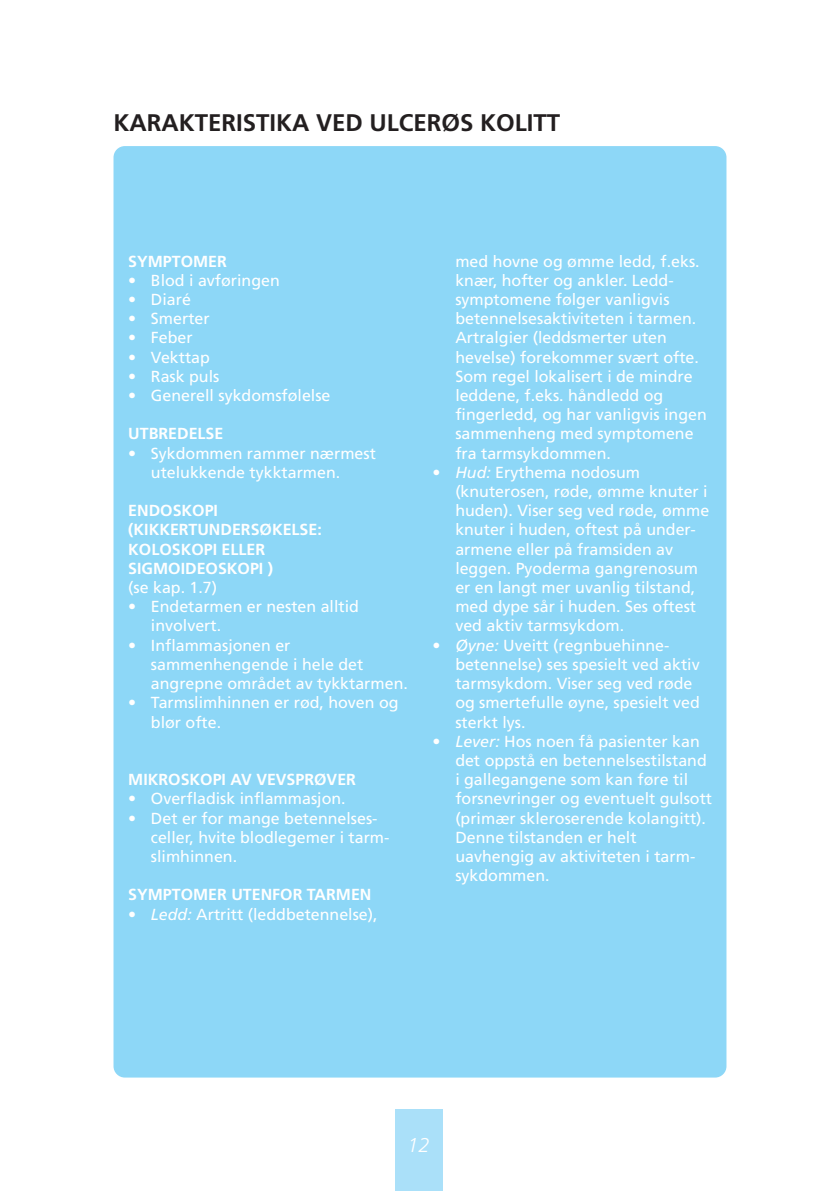
<style>
.page{position:relative;width:840px;height:1191px;background:#fff}
.page>*{position:absolute;margin:0;border:0;box-sizing:border-box;transform-origin:0 0}
.t1{font:700 24px "Frutiger";color:#231f20}
.t2{font:italic 300 20px "Frutiger";color:#fff}
.t3{font:16px/19.2px "Frutiger";color:#fff}
.t4{font:700 16px/19.2px "Frutiger";color:#fff}
.s1{font-style:italic}
</style>
<div class="page">
<div style="left:113px;top:146px;width:613px;height:931px;background:#8dd7f7;border-radius:11px"></div>
<div style="left:395px;top:1109px;width:47px;height:82px;background:#aae0f9"></div>
<h1 class="t1" style="left:113px;top:113px;width:448px">KARAKTERISTIKA VED ULCERØS KOLITT</h1>
<p class="t4" style="left:128px;top:253px;width:100px">SYMPTOMER</p>
<p class="t3" style="left:128px;top:272px;width:153px">• Blod i avføringen</p>
<p class="t3" style="left:128px;top:291px;width:64px">• Diaré</p>
<p class="t3" style="left:128px;top:310px;width:83px">• Smerter</p>
<p class="t3" style="left:128px;top:329px;width:66px">• Feber</p>
<p class="t3" style="left:128px;top:349px;width:83px">• Vekttap</p>
<p class="t3" style="left:128px;top:368px;width:93px">• Rask puls</p>
<p class="t3" style="left:128px;top:387px;width:204px">• Generell sykdomsfølelse</p>
<p class="t4" style="left:128px;top:425px;width:97px">UTBREDELSE</p>
<p class="t3" style="left:151px;top:445px;width:226px;text-indent:-23px">• Sykdommen rammer nærmest utelukkende tykktarmen.</p>
<p class="t4" style="left:128px;top:502px;width:195px">ENDOSKOPI (KIKKERTUNDERSØKELSE:<br>KOLOSKOPI ELLER<br>SIGMOIDEOSKOPI )</p>
<p class="t3" style="left:128px;top:579px;width:90px">(se kap. 1.7)</p>
<p class="t3" style="left:151px;top:598px;width:209px;text-indent:-23px">• Endetarmen er nesten alltid involvert.</p>
<p class="t3" style="left:151px;top:637px;width:258px;text-indent:-23px">• Inflammasjonen er sammenhengende i hele det angrepne området av tykktarmen.</p>
<p class="t3" style="left:151px;top:694px;width:249px;text-indent:-23px">• Tarmslimhinnen er rød, hoven og blør ofte.</p>
<p class="t4" style="left:128px;top:771px;width:229px">MIKROSKOPI AV VEVSPRØVER</p>
<p class="t3" style="left:128px;top:790px;width:219px">• Overfladisk inflammasjon.</p>
<p class="t3" style="left:151px;top:809px;width:240px;text-indent:-23px">• Det er for mange betennelses&shy;celler, hvite blodlegemer i tarm&shy;slimhinnen.</p>
<p class="t4" style="left:128px;top:886px;width:244px">SYMPTOMER UTENFOR TARMEN</p>
<p class="t3" style="left:128px;top:905px;width:251px">• <span class="s1">Ledd:</span> Artritt (leddbetennelse),</p>
<p class="t3" style="left:455px;top:253px;width:253px">med hovne og ømme ledd, f.eks. knær, hofter og ankler. Ledd&shy;symptomene følger vanligvis betennelsesaktiviteten i tarmen.<br>Artralgier (leddsmerter uten hevelse) forekommer svært ofte.<br>Som regel lokalisert i de mindre leddene, f.eks. håndledd og fingerledd, og har vanligvis ingen sammenheng med symptomene fra tarmsykdommen.</p>
<p class="t3" style="left:455px;top:464px;width:255px;text-indent:-23px">• <span class="s1">Hud:</span> Erythema nodosum (knuterosen, røde, ømme knuter i huden). Viser seg ved røde, ømme knuter i huden, oftest på under&shy;armene eller på framsiden av leggen. Pyoderma gangrenosum er en langt mer uvanlig tilstand, med dype sår i huden. Ses oftest ved aktiv tarmsykdom.</p>
<p class="t3" style="left:455px;top:637px;width:246px;text-indent:-23px">• <span class="s1">Øyne:</span> Uveitt (regnbuehinne&shy;betennelse) ses spesielt ved aktiv tarmsykdom. Viser seg ved røde og smertefulle øyne, spesielt ved sterkt lys.</p>
<p class="t3" style="left:455px;top:733px;width:258px;text-indent:-23px">• <span class="s1">Lever:</span> Hos noen få pasienter kan det oppstå en betennelsestilstand i gallegangene som kan føre til forsnevringer og eventuelt gulsott (primær skleroserende kolangitt).<br>Denne tilstanden er helt uavhengig av aktiviteten i tarm&shy;sykdommen.</p>
<p class="t2" style="left:407px;top:1137px;width:24px">12</p>
</div>
